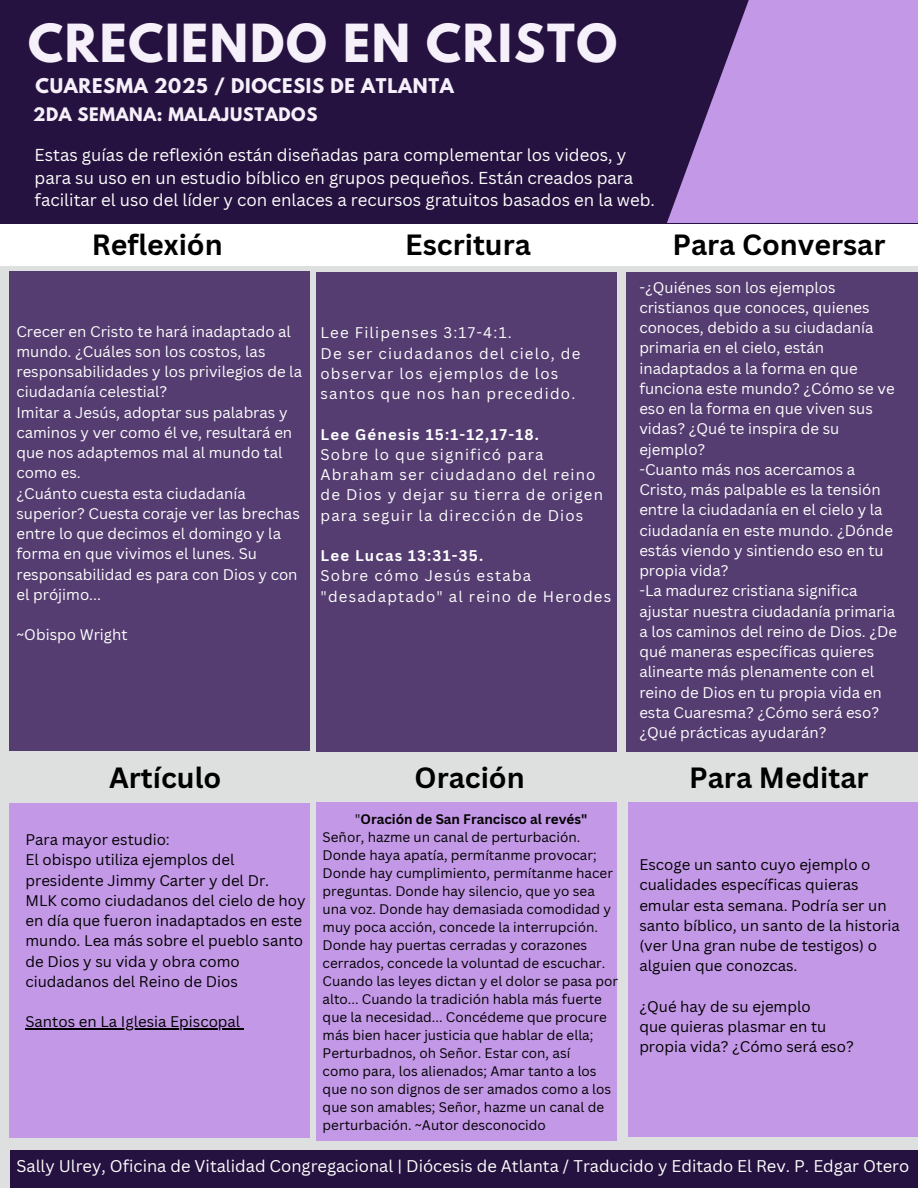
<style>
.page{position:relative;width:918px;height:1188px;background:#dde0df}
.page>*{position:absolute;margin:0;border:0;box-sizing:border-box;transform-origin:0 0}
.t1{font:700 46.5px "League Spartan";letter-spacing:.035em;color:#f5f0f9}
.t2{font:700 28.5px "Canva Sans";color:#000}
.t3{font:700 18px "League Spartan";letter-spacing:.035em;color:#f5f0f9}
.t4{font:16.8px/22.5px "Canva Sans";color:#fff}
.t5{font:16.5px "Canva Sans";color:#fff}
.t6{font:700 16.5px "League Spartan";letter-spacing:.035em;color:#f5f0f9}
.t7{font:15px/20.2px "Canva Sans";color:#fff}
.t8{font:15px/20.2px "Canva Sans";color:#000}
.t9{font:15px/20.2px "Canva Sans";letter-spacing:.08em;color:#fff}
.t10{font:13.5px/18px "Canva Sans";color:#000}
.t11{font:700 13.5px "Canva Sans";color:#000}
.s1{font-weight:700}
.s2{font-weight:400}
</style>
<div class="page">
<div style="left:0;top:224px;width:918px;height:42px;background:#fff"></div>
<div style="left:0;top:0;width:918px;height:224px;background:#261240"></div>
<div style="left:10px;top:1151px;width:908px;height:37px;background:#261240"></div>
<div style="left:9px;top:272px;width:300px;height:479px;background:#553d71"></div>
<div style="left:317px;top:272px;width:300px;height:479px;background:#553d71"></div>
<div style="left:626px;top:272px;width:292px;height:479px;background:#553d71"></div>
<div style="left:9px;top:804px;width:300px;height:334px;background:#c398e6"></div>
<div style="left:317px;top:802px;width:300px;height:338px;background:#c398e6"></div>
<div style="left:629px;top:802px;width:289px;height:334px;background:#c398e6"></div>
<svg style="left:667px;top:0;width:251px;height:223px;fill:#c398e6"></svg>
<hr style="left:25px;top:1029px;width:215px;height:1px;background:#000">
<h4 class="t1" style="left:28px;top:21px;width:591px">CRECIENDO EN CRISTO</h4>
<h2 class="t3" style="left:36px;top:77px;width:420px">CUARESMA 2025 / DIOCESIS DE ATLANTA</h2>
<h2 class="t6" style="left:33px;top:106px;width:286px">2DA SEMANA: MALAJUSTADOS</h2>
<h2 class="t4" style="left:35px;top:143px;width:622px">Estas guías de reflexión están diseñadas para complementar los videos, y para su uso en un estudio bíblico en grupos pequeños. Están creados para facilitar el uso del líder y con enlaces a recursos gratuitos basados en la web.</h2>
<h5 class="t2" style="left:92px;top:225px;width:133px">Reflexión</h5>
<h5 class="t2" style="left:672px;top:225px;width:215px">Para Conversar</h5>
<h5 class="t7" style="left:639px;top:277px;width:259px">-¿Quiénes son los ejemplos cristianos que conoces, quienes conoces, debido a su ciudadanía primaria en el cielo, están inadaptados a la forma en que funciona este mundo? ¿Cómo se ve eso en la forma en que viven sus vidas? ¿Qué te inspira de su ejemplo?<br>-Cuanto más nos acercamos a<br>Cristo, más palpable es la tensión entre la ciudadanía en el cielo y la ciudadanía en este mundo. ¿Dónde estás viendo y sintiendo eso en tu propia vida?<br>-La madurez cristiana significa ajustar nuestra ciudadanía primaria a los caminos del reino de Dios. ¿De qué maneras específicas quieres alinearte más plenamente con el reino de Dios en tu propia vida en esta Cuaresma? ¿Cómo será eso? ¿Qué prácticas ayudarán?</h5>
<h1 class="t2" style="left:405px;top:225px;width:127px">Escritura</h1>
<h3 class="t7" style="left:16px;top:321px;width:287px">Crecer en Cristo te hará inadaptado al mundo. ¿Cuáles son los costos, las responsabilidades y los privilegios de la ciudadanía celestial?<br>Imitar a Jesús, adoptar sus palabras y caminos y ver como él ve, resultará en que nos adaptemos mal al mundo tal como es.<br>¿Cuánto cuesta esta ciudadanía superior? Cuesta coraje ver las brechas entre lo que decimos el domingo y la forma en que vivimos el lunes. Su responsabilidad es para con Dios y con el prójimo...</h3>
<h3 class="t7" style="left:16px;top:624px;width:113px">~Obispo Wright</h3>
<p class="t9" style="left:320px;top:322px;width:261px">Lee Filipenses 3:17-4:1.<br>De ser ciudadanos del cielo, de observar los ejemplos de los santos que nos han precedido.</p>
<p class="t9" style="left:320px;top:424px;width:284px"><span class="s1">Lee Génesis 15:1-12,17-18.<br></span>Sobre lo que significó para<br>Abraham ser ciudadano del reino de Dios y dejar su tierra de origen para seguir la dirección de Dios</p>
<h5 class="t9" style="left:320px;top:545px;width:292px"><span class="s1">Lee Lucas 13:31-35.<br></span>Sobre cómo Jesús estaba "desadaptado" al reino de Herodes</h5>
<h5 class="t2" style="left:109px;top:757px;width:114px">Artículo</h5>
<h5 class="t2" style="left:415px;top:757px;width:112px">Oración</h5>
<h2 class="t2" style="left:689px;top:757px;width:181px">Para Meditar</h2>
<h5 class="t8" style="left:25px;top:829px;width:282px">Para mayor estudio:<br>El obispo utiliza ejemplos del presidente Jimmy Carter y del Dr.<br>MLK como ciudadanos del cielo de hoy en día que fueron inadaptados en este mundo. Lea más sobre el pueblo santo de Dios y su vida y obra como ciudadanos del Reino de Dios</h5>
<h4 class="t8" style="left:25px;top:1011px;width:216px">Santos en La Iglesia Episcopal</h4>
<h2 class="t11" style="left:355px;top:810px;width:234px"><span class="s2">"</span>Oración de San Francisco al revés"</h2>
<h5 class="t10" style="left:323px;top:828px;width:297px">Señor, hazme un canal de perturbación.<br>Donde haya apatía, permítanme provocar; Donde hay cumplimiento, permítanme hacer preguntas. Donde hay silencio, que yo sea una voz. Donde hay demasiada comodidad y muy poca acción, concede la interrupción.<br>Donde hay puertas cerradas y corazones cerrados, concede la voluntad de escuchar.<br>Cuando las leyes dictan y el dolor se pasa por alto... Cuando la tradición habla más fuerte que la necesidad... Concédeme que procure más bien hacer justicia que hablar de ella; Perturbadnos, oh Señor. Estar con, así</h5>
<h2 class="t10" style="left:323px;top:1062px;width:290px">como para, los alienados; Amar tanto a los que no son dignos de ser amados como a los que son amables; Señor, hazme un canal de</h2>
<h5 class="t10" style="left:323px;top:1116px;width:225px">perturbación. ~Autor desconocido</h5>
<h5 class="t8" style="left:639px;top:854px;width:262px">Escoge un santo cuyo ejemplo o cualidades específicas quieras emular esta semana. Podría ser un santo bíblico, un santo de la historia (ver Una gran nube de testigos) o alguien que conozcas.</h5>
<p class="t8" style="left:639px;top:996px;width:216px">¿Qué hay de su ejemplo<br>que quieras plasmar en tu propia vida? ¿Cómo será eso?</p>
<p class="t5" style="left:16px;top:1154px;width:894px">Sally Ulrey, Oficina de Vitalidad Congregacional | Diócesis de Atlanta / Traducido y Editado El Rev. P. Edgar Otero</p>
</div>
